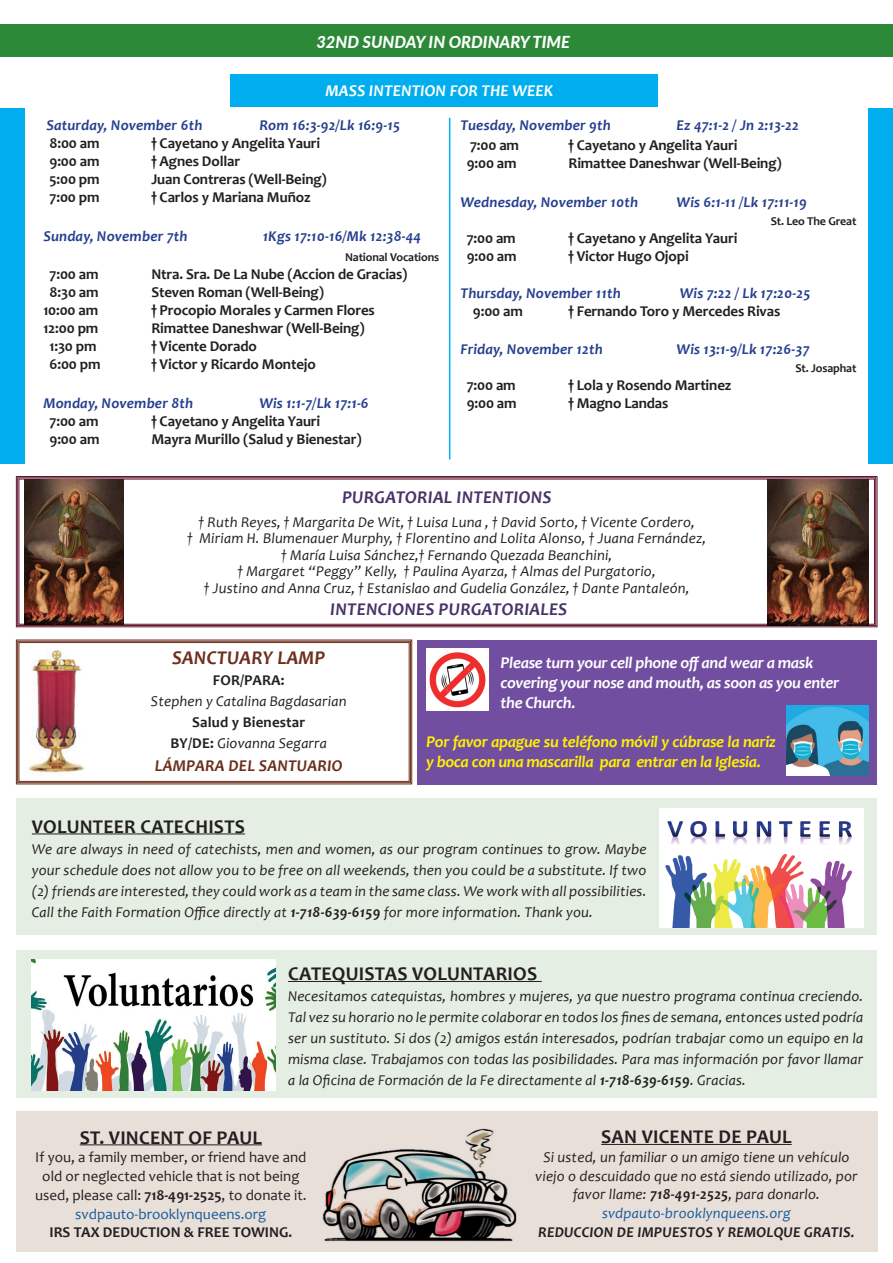
<style>
.page{position:relative;width:893px;height:1263px;background:#fff}
.page>*{position:absolute;margin:0;border:0;box-sizing:border-box;transform-origin:0 0}
.t1{font:700 19.5px "Candara";letter-spacing:.01em;color:#231f20}
.t2{font:italic 700 19.5px "Candara";letter-spacing:.01em;color:#6c2f1c}
.t3{font:italic 700 18px "Candara";letter-spacing:.01em;color:#493269}
.t4{font:italic 700 16.5px/19.8px "Candara";letter-spacing:-.02em;color:#fff}
.t5{font:italic 700 16.5px/19.8px "Candara";letter-spacing:-.02em;color:#fff101}
.t6{font:italic 800 16.5px "Lato";color:#fff}
.t7{font:italic 700 16.5px "Candara";color:#fff}
.t8{font:italic 700 16.5px "Candara";letter-spacing:.01em;color:#6c2f1c}
.t9{font:italic 15px/21px "Candara";letter-spacing:.01em;color:#231f20;text-align:center}
.t10{font:700 15px "Candara";letter-spacing:-.01em;color:#231f20}
.t11{font:italic 700 15px "Candara";letter-spacing:.01em;color:#253f8e}
.t12{font:15px/18.8px "Candara";color:#231f20;text-align:center}
.t13{font:italic 700 15px "Candara";letter-spacing:.01em;color:#231f20}
.t14{font:700 15px/21px "Candara";letter-spacing:.01em;color:#231f20;text-align:center}
.t15{font:700 12px "Candara";letter-spacing:-.01em;color:#231f20}
.s1{font-weight:400;font-style:italic}
.s2{font-weight:700}
.s3{color:#175d9e}
</style>
<div class="page">
<div style="left:230px;top:74px;width:427px;height:33px;background:#00aeef"></div>
<div style="left:0;top:108px;width:25px;height:355px;background:#00aeef"></div>
<div style="left:868px;top:108px;width:25px;height:355px;background:#00aeef"></div>
<hr style="left:449px;top:118px;width:1px;height:341px;background:#00aeef">
<svg style="left:16px;top:476px;width:861px;height:151px"></svg>
<div style="left:17px;top:477px;width:859px;height:149px;border:1px solid #61142b"></div>
<img style="left:25px;top:479px;width:98px;height:145px">
<img style="left:768px;top:479px;width:101px;height:146px">
<div style="left:0;top:24px;width:893px;height:33px;background:#2b8938"></div>
<div style="left:16px;top:798px;width:861px;height:137px;background:#e5eee2"></div>
<div style="left:16px;top:950px;width:861px;height:148px;background:#e5eee2"></div>
<hr style="left:32px;top:834px;width:213px;height:1px;background:#231f20">
<hr style="left:288px;top:981px;width:254px;height:1px;background:#231f20">
<div style="left:418px;top:640px;width:459px;height:144px;background:#714ea0"></div>
<img style="left:787px;top:706px;width:81px;height:70px">
<img style="left:426px;top:649px;width:63px;height:61px">
<div style="left:16px;top:1111px;width:861px;height:140px;background:#e9dfd9"></div>
<hr style="left:601px;top:1144px;width:191px;height:1px;background:#231f20">
<hr style="left:80px;top:1144px;width:182px;height:1px;background:#231f20">
<img style="left:322px;top:1128px;width:195px;height:114px">
<img style="left:659px;top:809px;width:204px;height:119px">
<img style="left:32px;top:959px;width:243px;height:132px">
<svg style="left:16px;top:639px;width:396px;height:145px"></svg>
<div style="left:17px;top:641px;width:394px;height:142px;border:1px solid #6c2f1c"></div>
<div style="left:19px;top:642px;width:390px;height:140px;border:1px solid #6c2f1c"></div>
<img style="left:25px;top:649px;width:62px;height:127px">
<p class="t6" style="left:316px;top:29px;width:255px">32ND SUNDAY IN ORDINARY TIME</p>
<p class="t7" style="left:326px;top:81px;width:229px">MASS INTENTION FOR THE WEEK</p>
<p class="t11" style="left:46px;top:116px;width:157px">Saturday, November 6th</p>
<p class="t11" style="left:259px;top:116px;width:142px">Rom 16:3-92/Lk 16:9-15</p>
<p class="t10" style="left:50px;top:134px;width:52px">8:00 am</p>
<p class="t10" style="left:151px;top:134px;width:170px">† Cayetano y Angelita Yauri</p>
<p class="t10" style="left:50px;top:152px;width:51px">9:00 am</p>
<p class="t10" style="left:151px;top:152px;width:90px">† Agnes Dollar</p>
<p class="t10" style="left:50px;top:170px;width:52px">5:00 pm</p>
<p class="t10" style="left:151px;top:170px;width:177px">Juan Contreras (Well-Being)</p>
<p class="t10" style="left:50px;top:188px;width:52px">7:00 pm</p>
<p class="t10" style="left:151px;top:188px;width:161px">† Carlos y Mariana Muñoz</p>
<p class="t11" style="left:43px;top:227px;width:146px">Sunday, November 7th</p>
<p class="t11" style="left:263px;top:227px;width:160px">1Kgs 17:10-16/Mk 12:38-44</p>
<p class="t15" style="left:345px;top:249px;width:96px">National Vocations</p>
<p class="t10" style="left:50px;top:265px;width:50px">7:00 am</p>
<p class="t10" style="left:151px;top:265px;width:258px">Ntra. Sra. De La Nube (Accion de Gracias)</p>
<p class="t10" style="left:50px;top:283px;width:51px">8:30 am</p>
<p class="t10" style="left:151px;top:283px;width:174px">Steven Roman (Well-Being)</p>
<p class="t10" style="left:43px;top:301px;width:56px">10:00 am</p>
<p class="t10" style="left:151px;top:301px;width:225px">† Procopio Morales y Carmen Flores</p>
<p class="t10" style="left:43px;top:319px;width:57px">12:00 pm</p>
<p class="t10" style="left:151px;top:319px;width:215px">Rimattee Daneshwar (Well-Being)</p>
<p class="t10" style="left:50px;top:337px;width:49px">1:30 pm</p>
<p class="t10" style="left:151px;top:337px;width:107px">† Vicente Dorado</p>
<p class="t10" style="left:50px;top:355px;width:52px">6:00 pm</p>
<p class="t10" style="left:151px;top:355px;width:166px">† Victor y Ricardo Montejo</p>
<p class="t11" style="left:43px;top:394px;width:151px">Monday, November 8th</p>
<p class="t11" style="left:259px;top:394px;width:111px">Wis 1:1-7/Lk 17:1-6</p>
<p class="t10" style="left:50px;top:412px;width:50px">7:00 am</p>
<p class="t10" style="left:151px;top:412px;width:170px">† Cayetano y Angelita Yauri</p>
<p class="t10" style="left:50px;top:430px;width:51px">9:00 am</p>
<p class="t10" style="left:151px;top:430px;width:212px">Mayra Murillo (Salud y Bienestar)</p>
<p class="t11" style="left:460px;top:116px;width:152px">Tuesday, November 9th</p>
<p class="t11" style="left:676px;top:116px;width:124px">Ez 47:1-2 / Jn 2:13-22</p>
<p class="t10" style="left:470px;top:136px;width:50px">7:00 am</p>
<p class="t10" style="left:568px;top:136px;width:170px">† Cayetano y Angelita Yauri</p>
<p class="t10" style="left:467px;top:154px;width:51px">9:00 am</p>
<p class="t10" style="left:568px;top:154px;width:215px">Rimattee Daneshwar (Well-Being)</p>
<p class="t11" style="left:460px;top:193px;width:179px">Wednesday, November 10th</p>
<p class="t11" style="left:676px;top:193px;width:132px">Wis 6:1-11 /Lk 17:11-19</p>
<p class="t15" style="left:771px;top:213px;width:87px">St. Leo The Great</p>
<p class="t10" style="left:467px;top:229px;width:50px">7:00 am</p>
<p class="t10" style="left:568px;top:229px;width:170px">† Cayetano y Angelita Yauri</p>
<p class="t10" style="left:467px;top:247px;width:51px">9:00 am</p>
<p class="t10" style="left:568px;top:247px;width:122px">† Victor Hugo Ojopi</p>
<p class="t11" style="left:460px;top:284px;width:162px">Thursday, November 11th</p>
<p class="t11" style="left:680px;top:284px;width:132px">Wis 7:22 / Lk 17:20-25</p>
<p class="t10" style="left:473px;top:302px;width:51px">9:00 am</p>
<p class="t10" style="left:568px;top:302px;width:213px">† Fernando Toro y Mercedes Rivas</p>
<p class="t11" style="left:460px;top:340px;width:144px">Friday, November 12th</p>
<p class="t11" style="left:676px;top:340px;width:135px">Wis 13:1-9/Lk 17:26-37</p>
<p class="t15" style="left:795px;top:360px;width:62px">St. Josaphat</p>
<p class="t10" style="left:467px;top:376px;width:50px">7:00 am</p>
<p class="t10" style="left:568px;top:376px;width:164px">† Lola y Rosendo Martinez</p>
<p class="t10" style="left:467px;top:394px;width:51px">9:00 am</p>
<p class="t10" style="left:568px;top:394px;width:101px">† Magno Landas</p>
<p class="t3" style="left:342px;top:485px;width:211px">PURGATORIAL INTENTIONS</p>
<p class="t9" style="left:188px;top:513px;width:520px;line-height:16.5px">† Ruth Reyes, † Margarita De Wit, † Luisa Luna , † David Sorto, † Vicente Cordero,<br>† Miriam H. Blumenauer Murphy, † Florentino and Lolita Alonso, † Juana Fernández, † María Luisa Sánchez,† Fernando Quezada Beanchini,<br>† Margaret “Peggy” Kelly, † Paulina Ayarza, † Almas del Purgatorio,<br>† Justino and Anna Cruz, † Estanislao and Gudelia González, † Dante Pantaleón,</p>
<p class="t3" style="left:330px;top:598px;width:239px">INTENCIONES PURGATORIALES</p>
<h1 class="t2" style="left:172px;top:645px;width:155px">SANCTUARY LAMP</h1>
<p class="t10" style="left:213px;top:671px;width:73px">FOR/PARA:</p>
<p class="t9" style="left:151px;top:690px;width:197px">Stephen y Catalina Bagdasarian</p>
<p class="t14" style="left:170px;top:711px;width:158px">Salud y Bienestar<br>BY/DE: <span class="s1">Giovanna Segarra</span></p>
<p class="t8" style="left:155px;top:755px;width:189px">LÁMPARA DEL SANTUARIO</p>
<p class="t4" style="left:500px;top:652px;width:340px">Please turn your cell phone off and wear a mask covering your nose and mouth, as soon as you enter the Church.</p>
<p class="t5" style="left:426px;top:732px;width:351px">Por favor apague su teléfono móvil y cúbrase la nariz y boca con una mascarilla para entrar en la Iglesia.</p>
<h1 class="t1" style="left:32px;top:814px;width:215px">VOLUNTEER CATECHISTS</h1>
<p class="t9" style="left:32px;top:838px;width:616px;text-align:justify">We are always in need of catechists, men and women, as our program continues to grow. Maybe your schedule does not allow you to be free on all weekends, then you could be a substitute. If two (2) friends are interested, they could work as a team in the same class. We work with all possibilities.<br>Call the Faith Formation Office directly at <span class="s2">1-718-639-6159</span> for more information. Thank you.</p>
<h1 class="t1" style="left:288px;top:962px;width:251px">CATEQUISTAS VOLUNTARIOS</h1>
<p class="t9" style="left:288px;top:986px;width:577px;text-align:justify">Necesitamos catequistas, hombres y mujeres, ya que nuestro programa continua creciendo.<br>Tal vez su horario no le permite colaborar en todos los fines de semana, entonces usted podría ser un sustituto. Si dos (2) amigos están interesados, podrían trabajar como un equipo en la misma clase. Trabajamos con todas las posibilidades. Para mas información por favor llamar a la Oficina de Formación de la Fe directamente al <span class="s2">1-718-639-6159</span>. Gracias.</p>
<h1 class="t1" style="left:80px;top:1125px;width:184px">ST. VINCENT OF PAUL</h1>
<p class="t12" style="left:35px;top:1148px;width:273px">If you, a family member, or friend have and old or neglected vehicle that is not being used, please call: <span class="s2">718-491-2525</span>, to donate it. <span class="s3">svdpauto-brooklynqueens.org</span></p>
<p class="t10" style="left:49px;top:1223px;width:244px">IRS TAX DEDUCTION &amp; FREE TOWING.</p>
<h1 class="t1" style="left:601px;top:1124px;width:192px">SAN VICENTE DE PAUL</h1>
<p class="t9" style="left:535px;top:1147px;width:324px;line-height:18.8px">Si usted, un familiar o un amigo tiene un vehículo viejo o descuidado que no está siendo utilizado, por favor llame: <span class="s2">718-491-2525</span>, para donarlo. <span class="s3">svdpauto-brooklynqueens.org</span></p>
<p class="t13" style="left:538px;top:1222px;width:318px">REDUCCION DE IMPUESTOS Y REMOLQUE GRATIS.</p>
</div>
